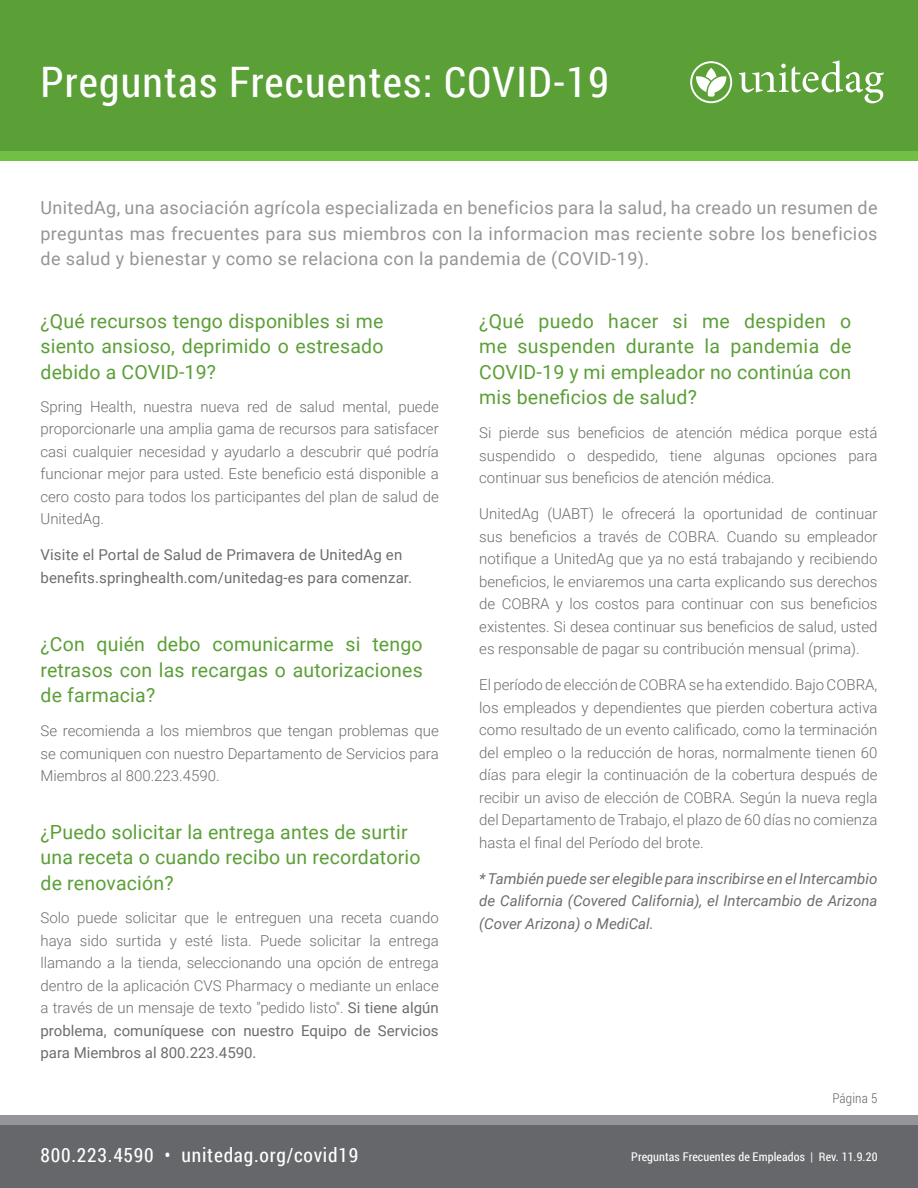
<style>
.page{position:relative;width:918px;height:1188px;background:#fff}
.page>*{position:absolute;margin:0;border:0;box-sizing:border-box;transform-origin:0 0}
.t1{font:42px "Roboto Condensed";letter-spacing:.03em;color:#fff}
.t2{font:19.5px/25.5px "Roboto";letter-spacing:.01em;color:#5b9f37;text-align:justify}
.t3{font:19.5px "Roboto Condensed";letter-spacing:.04em;color:#fff}
.t4{font:18px/25.5px "Roboto";letter-spacing:.02em;color:#939598;text-align:justify}
.t5{font:300 15px/22.5px "Roboto";color:#6c6d70;text-align:justify}
.t6{font:italic 15px/22.5px "Roboto";color:#6c6d70;text-align:justify}
.t7{font:15px/22.5px "Roboto";letter-spacing:.01em;color:#6c6d70}
.t8{font:300 13.5px "Roboto Condensed";letter-spacing:.01em;color:#6c6d70}
.t9{font:12px "Roboto Condensed";letter-spacing:.01em;color:#fff}
.s1{font-weight:400}
</style>
<div class="page">
<div style="left:0;top:0;width:918px;height:151px;background:#5b9f37"></div>
<div style="left:0;top:151px;width:918px;height:9px;background:#71bf44"></div>
<svg style="left:690px;top:61px;width:42px;height:42px"></svg>
<svg style="left:739px;top:60px;width:145px;height:43px"></svg>
<div style="left:0;top:1125px;width:918px;height:63px;background:#66676a"></div>
<div style="left:0;top:1116px;width:918px;height:9px;background:#939598"></div>
<p class="t1" style="left:40px;top:53px;width:570px">Preguntas Frecuentes: COVID-19</p>
<p class="t4" style="left:40px;top:194px;width:839px">UnitedAg, una asociación agrícola especializada en beneficios para la salud, ha creado un resumen de preguntas mas frecuentes para sus miembros con la informacion mas reciente sobre los beneficios de salud y bienestar y como se relaciona con la pandemia de (COVID-19).</p>
<p class="t2" style="left:40px;top:308px;width:344px">¿Qué recursos tengo disponibles si me siento ansioso, deprimido o estresado debido a COVID-19?</p>
<p class="t5" style="left:40px;top:395px;width:400px">Spring Health, nuestra nueva red de salud mental, puede proporcionarle una amplia gama de recursos para satisfacer casi cualquier necesidad y ayudarlo a descubrir qué podría funcionar mejor para usted. Este beneficio está disponible a cero costo para todos los participantes del plan de salud de UnitedAg.</p>
<p class="t7" style="left:40px;top:543px;width:373px">Visite el Portal de Salud de Primavera de UnitedAg en benefits.springhealth.com/unitedag-es para comenzar.</p>
<p class="t2" style="left:40px;top:631px;width:384px">¿Con quién debo comunicarme si tengo retrasos con las recargas o autorizaciones de farmacia?</p>
<p class="t5" style="left:40px;top:719px;width:400px">Se recomienda a los miembros que tengan problemas que se comuniquen con nuestro Departamento de Servicios para Miembros al 800.223.4590.</p>
<p class="t2" style="left:40px;top:819px;width:382px;text-align:left">¿Puedo solicitar la entrega antes de surtir una receta o cuando recibo un recordatorio de renovación?</p>
<p class="t5" style="left:40px;top:906px;width:400px">Solo puede solicitar que le entreguen una receta cuando haya sido surtida y esté lista. Puede solicitar la entrega llamando a la tienda, seleccionando una opción de entrega dentro de la aplicación CVS Pharmacy o mediante un enlace a través de un mensaje de texto "pedido listo". <span class="s1">Si tiene algún problema, comuníquese con nuestro Equipo de Servicios para Miembros al 800.223.4590.</span></p>
<p class="t2" style="left:479px;top:308px;width:374px">¿Qué puedo hacer si me despiden o me suspenden durante la pandemia de COVID-19 y mi empleador no continúa con mis beneficios de salud?</p>
<p class="t5" style="left:479px;top:421px;width:400px">Si pierde sus beneficios de atención médica porque está suspendido o despedido, tiene algunas opciones para continuar sus beneficios de atención médica.</p>
<p class="t5" style="left:479px;top:502px;width:400px">UnitedAg (UABT) le ofrecerá la oportunidad de continuar sus beneficios a través de COBRA. Cuando su empleador notifique a UnitedAg que ya no está trabajando y recibiendo beneficios, le enviaremos una carta explicando sus derechos de COBRA y los costos para continuar con sus beneficios existentes. Si desea continuar sus beneficios de salud, usted es responsable de pagar su contribución mensual (prima).</p>
<p class="t5" style="left:479px;top:673px;width:400px">El período de elección de COBRA se ha extendido. Bajo COBRA, los empleados y dependientes que pierden cobertura activa como resultado de un evento calificado, como la terminación del empleo o la reducción de horas, normalmente tienen 60 días para elegir la continuación de la cobertura después de recibir un aviso de elección de COBRA. Según la nueva regla del Departamento de Trabajo, el plazo de 60 días no comienza hasta el final del Período del brote.</p>
<p class="t6" style="left:479px;top:867px;width:400px">* También puede ser elegible para inscribirse en el Intercambio de California (Covered California), el Intercambio de Arizona (Cover Arizona) o MediCal.</p>
<p class="t8" style="left:832px;top:1089px;width:47px">Página 5</p>
<p class="t3" style="left:40px;top:1141px;width:319px">800.223.4590 • unitedag.org/covid19</p>
<p class="t9" style="left:631px;top:1149px;width:248px">Preguntas Frecuentes de Empleados | Rev. 11.9.20</p>
</div>
